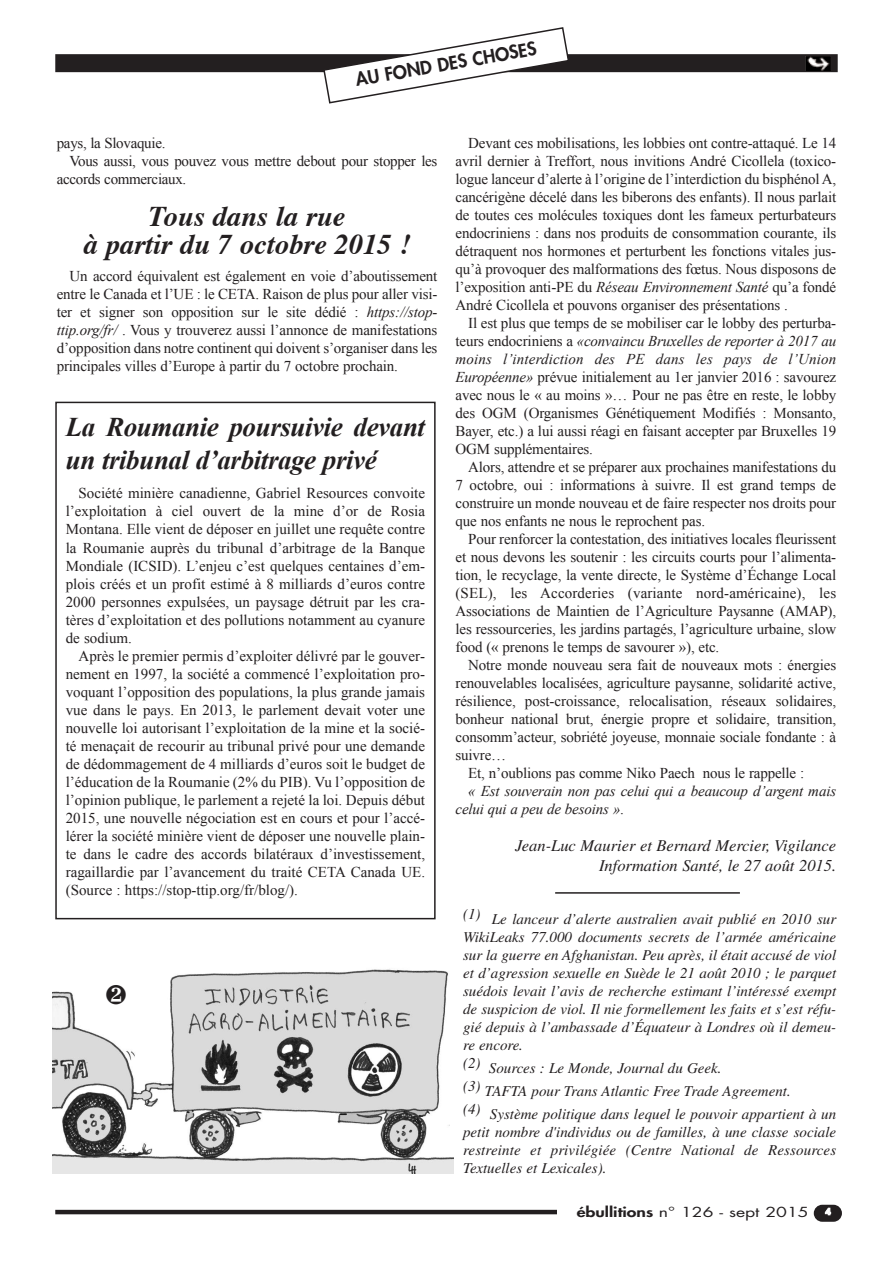
<style>
.page{position:relative;width:893px;height:1263px;background:#fff}
.page>*{position:absolute;margin:0;border:0;box-sizing:border-box;transform-origin:0 0}
.t1{font:italic 700 28.5px/28.5px "Times";color:#231f20;text-align:center}
.t2{font:italic 700 27px/32.4px "Times New Roman";letter-spacing:-.015em;color:#231f20}
.t3{font:800 18px "Futura";color:#231f20}
.t4{font:italic 16.5px/19.8px "Times";color:#231f20;text-align:right}
.t5{font:15px/18px "Times New Roman";letter-spacing:-.01em;color:#231f20;text-align:justify}
.t6{font:italic 15px/18px "Times";color:#231f20;text-align:justify}
.t7{font:italic 15px/18px "Times New Roman";letter-spacing:-.01em;color:#231f20}
.t8{font:13.5px "Futura";color:#231f20;scale:1.3 1}
.s1{font-style:italic}
.s2{font-style:normal}
.s3{font-weight:800}
.s4{font-family:"Avant Garde";font-weight:700;font-size:9px;color:#fff}
</style>
<div class="page">
<div style="left:55px;top:54px;width:783px;height:18px;background:#231f20"></div>
<hr style="left:55px;top:1210px;width:546px;height:4px;background:#231f20">
<div style="left:557px;top:1204px;width:253px;height:19px;background:#fff"></div>
<div style="left:814px;top:1205px;width:28px;height:17px;background:#231f20;border-radius:9px"></div>
<img style="left:806px;top:56px;width:24px;height:15px">
<svg style="left:322px;top:27px;width:248px;height:77px"></svg>
<div style="left:55px;top:402px;width:381px;height:517px;border:2px solid #231f20"></div>
<img style="left:52px;top:969px;width:402px;height:205px">
<div style="left:104px;top:984px;width:28px;height:31px;background:#fff"></div>
<hr style="left:555px;top:892px;width:185px;height:2px;background:#231f20">
<p class="t3" style="left:354px;top:71px;width:185px;rotate:-10deg">AU FOND DES CHOSES</p>
<p class="t5" style="left:57px;top:134px;width:110px">pays, la Slovaquie.</p>
<p class="t5" style="left:70px;top:152px;width:369px">Vous aussi, vous pouvez vous mettre debout pour stopper les</p>
<p class="t5" style="left:57px;top:170px;width:131px">accords commerciaux.</p>
<h1 class="t1" style="left:83px;top:204px;width:329px">Tous dans la rue<br>à partir du 7 octobre 2015 !</h1>
<p class="t5" style="left:57px;top:267px;width:382px;text-indent:13px">Un accord équivalent est également en voie d’aboutissement entre le Canada et l’UE : le CETA. Raison de plus pour aller visi&shy;ter et signer son opposition sur le site dédié : <span class="s1">https://stop&shy;ttip.org/fr/</span> . Vous y trouverez aussi l’annonce de manifestations d’opposition dans notre continent qui doivent s’organiser dans les principales villes d’Europe à partir du 7 octobre prochain.</p>
<h2 class="t2" style="left:66px;top:411px;width:361px">La Roumanie poursuivie devant un tribunal d’arbitrage privé</h2>
<p class="t5" style="left:66px;top:484px;width:361px;text-indent:13px">Société minière canadienne, Gabriel Resources convoite l’exploitation à ciel ouvert de la mine d’or de Rosia Montana. Elle vient de déposer en juillet une requête contre la Roumanie auprès du tribunal d’arbitrage de la Banque Mondiale (ICSID). L’enjeu c’est quelques centaines d’em&shy;plois créés et un profit estimé à 8 milliards d’euros contre 2000 personnes expulsées, un paysage détruit par les cra&shy;tères d’exploitation et des pollutions notamment au cyanure de sodium.</p>
<p class="t5" style="left:66px;top:646px;width:361px;text-indent:13px">Après le premier permis d’exploiter délivré par le gouver&shy;nement en 1997, la société a commencé l’exploitation pro&shy;voquant l’opposition des populations, la plus grande jamais vue dans le pays. En 2013, le parlement devait voter une nouvelle loi autorisant l’exploitation de la mine et la socié&shy;té menaçait de recourir au tribunal privé pour une demande de dédommagement de 4 milliards d’euros soit le budget de l’éducation de la Roumanie (2% du PIB). Vu l’opposition de l’opinion publique, le parlement a rejeté la loi. Depuis début 2015, une nouvelle négociation est en cours et pour l’accé&shy;lérer la société minière vient de déposer une nouvelle plain&shy;te dans le cadre des accords bilatéraux d’investissement, ragaillardie par l’avancement du traité CETA Canada UE. (Source : https://stop-ttip.org/fr/blog/).</p>
<p class="t5" style="left:455px;top:134px;width:382px;text-indent:13px">Devant ces mobilisations, les lobbies ont contre-attaqué. Le 14 avril dernier à Treffort, nous invitions André Cicollela (toxico&shy;logue lanceur d’alerte à l’origine de l’interdiction du bisphénolA, cancérigène décelé dans les biberons des enfants). Il nous parlait de toutes ces molécules toxiques dont les fameux perturbateurs endocriniens : dans nos produits de consommation courante, ils détraquent nos hormones et perturbent les fonctions vitales jus&shy;qu’à provoquer des malformations des fœtus. Nous disposons de l’exposition anti-PE du <span class="s1">Réseau Environnement Santé</span> qu’a fondé André Cicollela et pouvons organiser des présentations .</p>
<p class="t5" style="left:455px;top:314px;width:382px;text-indent:13px">Il est plus que temps de se mobiliser car le lobby des perturba&shy;teurs endocriniens a <span class="s1">«convaincu Bruxelles de reporter à 2017 au moins l’interdiction des PE dans les pays de l’Union Européenne»</span> prévue initialement au 1er janvier 2016 : savourez avec nous le « au moins »… Pour ne pas être en reste, le lobby des OGM (Organismes Génétiquement Modifiés : Monsanto, Bayer, etc.) a lui aussi réagi en faisant accepter par Bruxelles 19<br>OGM supplémentaires.</p>
<p class="t5" style="left:455px;top:458px;width:382px;text-indent:13px">Alors, attendre et se préparer aux prochaines manifestations du 7 octobre, oui : informations à suivre. Il est grand temps de construire un monde nouveau et de faire respecter nos droits pour que nos enfants ne nous le reprochent pas.</p>
<p class="t5" style="left:455px;top:530px;width:382px;text-indent:13px">Pour renforcer la contestation, des initiatives locales fleurissent et nous devons les soutenir : les circuits courts pour l’alimenta&shy;tion, le recyclage, la vente directe, le Système d’Échange Local (SEL), les Accorderies (variante nord-américaine), les Associations de Maintien de l’Agriculture Paysanne (AMAP), les ressourceries, les jardins partagés, l’agriculture urbaine, slow food (« prenons le temps de savourer »), etc.</p>
<p class="t5" style="left:468px;top:656px;width:369px">Notre monde nouveau sera fait de nouveaux mots : énergies</p>
<p class="t5" style="left:455px;top:674px;width:382px">renouvelables localisées, agriculture paysanne, solidarité active,</p>
<p class="t5" style="left:455px;top:692px;width:382px">résilience, post-croissance, relocalisation, réseaux solidaires,</p>
<p class="t5" style="left:455px;top:710px;width:382px">bonheur national brut, énergie propre et solidaire, transition,</p>
<p class="t5" style="left:455px;top:728px;width:382px">consomm’acteur, sobriété joyeuse, monnaie sociale fondante : à</p>
<p class="t5" style="left:455px;top:746px;width:52px">suivre…</p>
<p class="t5" style="left:468px;top:764px;width:338px">Et, n’oublions pas comme Niko Paech nous le rappelle :</p>
<p class="t7" style="left:455px;top:782px;width:382px;text-indent:13px">« Est souverain non pas celui qui a beaucoup d’argent mais celui qui a peu de besoins »<span class="s2">.</span></p>
<p class="t4" style="left:515px;top:837px;width:323px">Jean-Luc Maurier et Bernard Mercier, Vigilance<br>Information Santé, le 27 août 2015.</p>
<p class="t6" style="left:463px;top:911px;width:375px">(1) Le lanceur d’alerte australien avait publié en 2010 sur WikiLeaks 77.000 documents secrets de l’armée américaine sur la guerre en Afghanistan. Peu après, il était accusé de viol et d’agression sexuelle en Suède le 21 août 2010 ; le parquet suédois levait l’avis de recherche estimant l’intéressé exempt de suspicion de viol. Il nie formellement les faits et s’est réfu&shy;gié depuis à l’ambassade d’Équateur à Londres où il demeu&shy;re encore.</p>
<p class="t6" style="left:463px;top:1058px;width:375px;line-height:23px;text-align:left">(2) Sources : Le Monde, Journal du Geek.<br>(3) TAFTA pour Trans Atlantic Free Trade Agreement.<br>(4) Système politique dans lequel le pouvoir appartient à un</p>
<p class="t6" style="left:463px;top:1124px;width:375px">petit nombre d'individus ou de familles, à une classe sociale restreinte et privilégiée (Centre National de Ressources Textuelles et Lexicales).</p>
<p class="t8" style="left:577px;top:1205px;width:197px"><span class="s3">ébullitions</span> n° 126 - sept 2015 <span class="s4">4</span></p>
</div>
